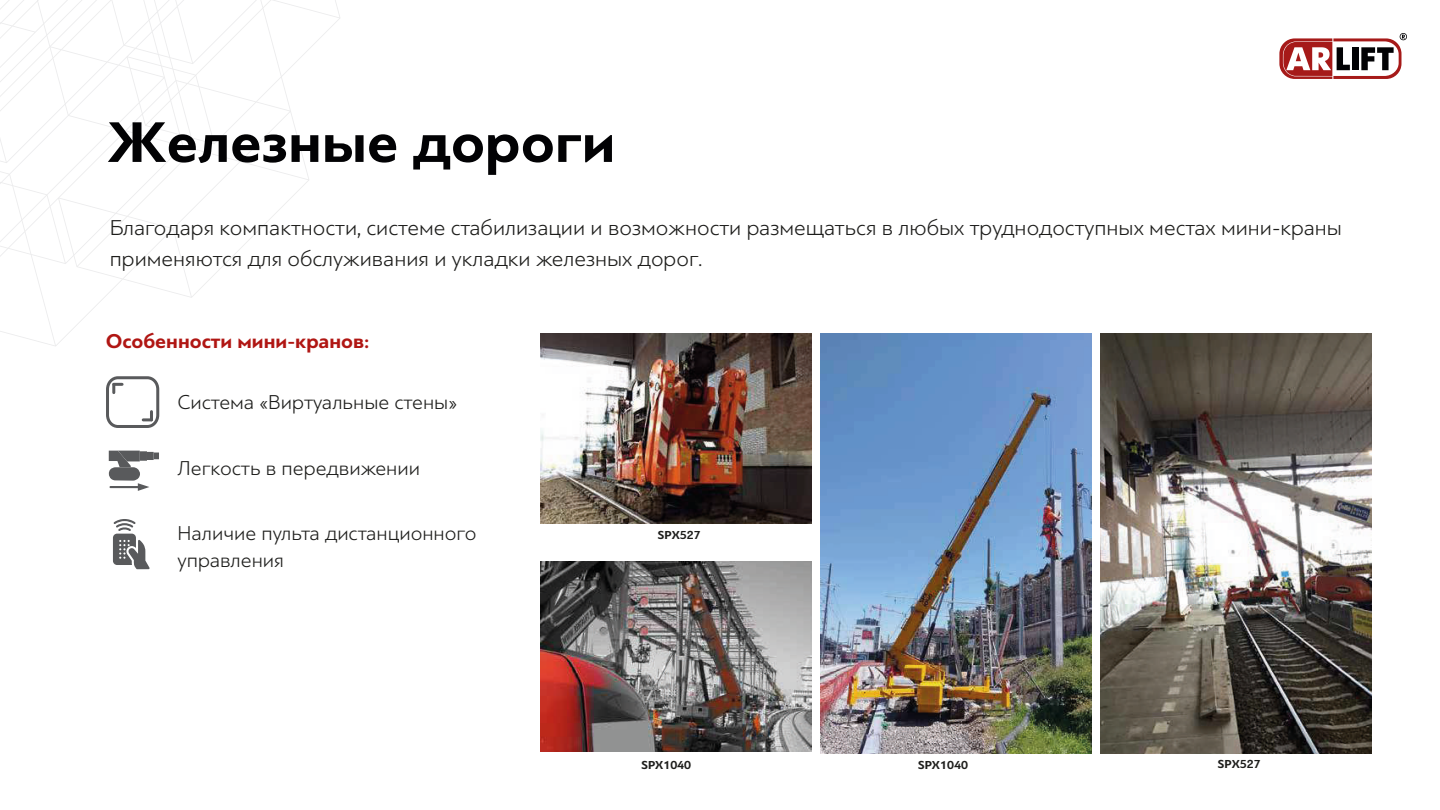
<style>
.page{position:relative;width:1440px;height:810px;background:#fff}
.page>*{position:absolute;margin:0;border:0;box-sizing:border-box;transform-origin:0 0}
.t1{font:700 60px "PF Bague Sans Pro";color:#020204}
.t2{font:300 22.5px/31.5px "PF Bague Sans Pro";color:#1d1d1b}
.t3{font:300 21px/27px "PF Bague Sans Pro";color:#1d1d1b}
.t4{font:700 21px "PF Bague Sans Pro";color:#b01613}
.t5{font:700 12.15px "PF Bague Sans Pro";color:#1d1d1b}
</style>
<div class="page">
<img style="left:540px;top:561px;width:272px;height:190px">
<img style="left:820px;top:334px;width:272px;height:419px">
<img style="left:1100px;top:334px;width:272px;height:419px">
<img style="left:540px;top:334px;width:272px;height:190px">
<svg style="left:109px;top:451px;width:50px;height:40px"></svg>
<svg style="left:1279px;top:33px;width:128px;height:46px"></svg>
<svg style="left:0;top:0;width:340px;height:346px"></svg>
<div style="left:106px;top:376px;width:53px;height:52px;border:3px solid #595a5c;border-radius:11px"></div>
<svg style="left:112px;top:383px;width:10px;height:10px"></svg>
<svg style="left:143px;top:412px;width:10px;height:9px"></svg>
<svg style="left:113px;top:519px;width:37px;height:50px"></svg>
<h1 class="t1" style="left:107px;top:106px;width:510px">Железные дороги</h1>
<p class="t2" style="left:110px;top:212px;width:1234px">Благодаря компактности, системе стабилизации и возможности размещаться в любых труднодоступных местах мини-краны применяются для обслуживания и укладки железных дорог.</p>
<p class="t4" style="left:106px;top:329px;width:265px">Особенности мини-кранов:</p>
<p class="t3" style="left:178px;top:389px;width:281px">Система «Виртуальные стены»</p>
<p class="t3" style="left:178px;top:454px;width:244px">Легкость в передвижении</p>
<p class="t3" style="left:178px;top:519px;width:301px">Наличие пульта дистанционного управления</p>
<p class="t5" style="left:658px;top:527px;width:44px">SPX527</p>
<p class="t5" style="left:641px;top:757px;width:51px">SPX1040</p>
<p class="t5" style="left:918px;top:757px;width:51px">SPX1040</p>
<p class="t5" style="left:1218px;top:757px;width:44px">SPX527</p>
</div>
